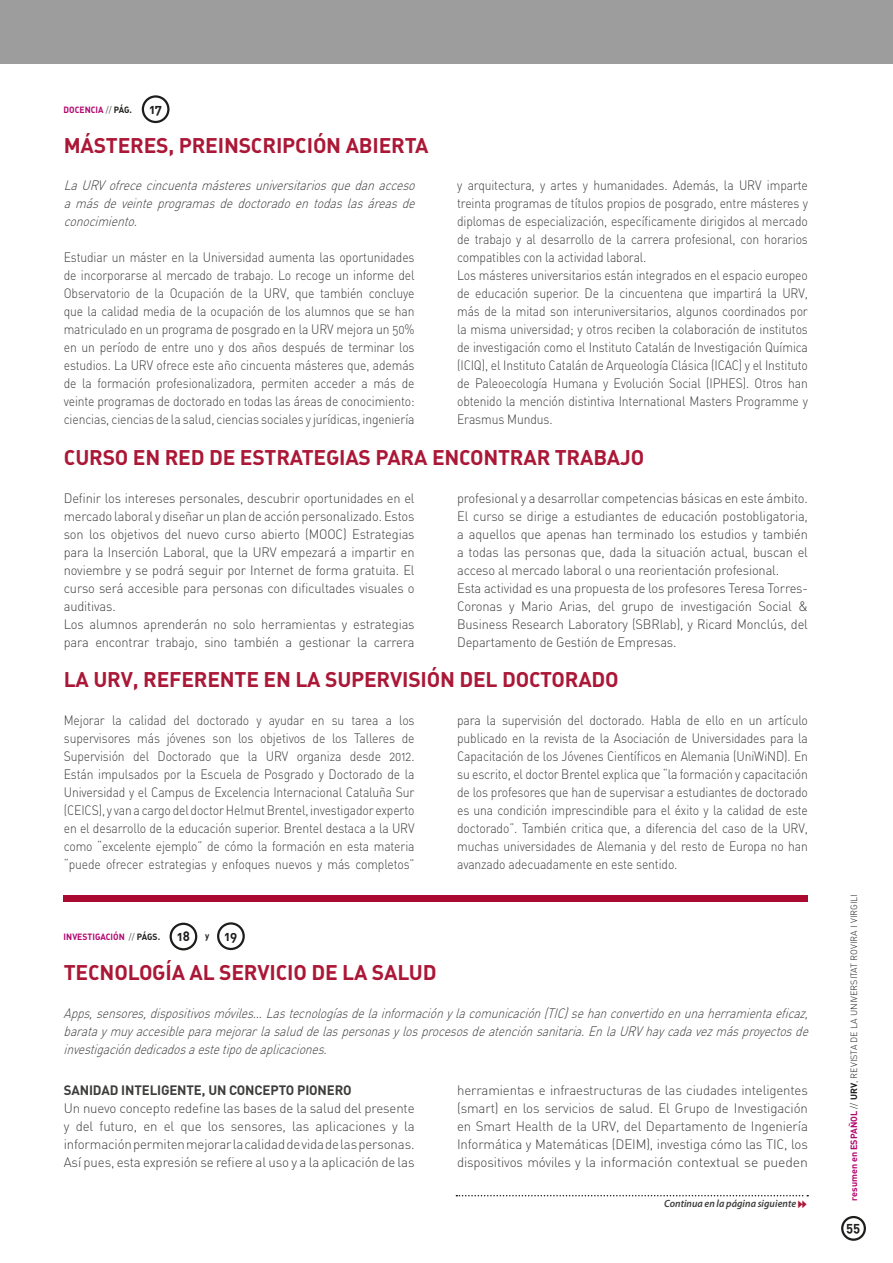
<style>
.page{position:relative;width:893px;height:1263px;background:#fff}
.page>*{position:absolute;margin:0;border:0;box-sizing:border-box;transform-origin:0 0}
.t1{font:21px "DIN Bold Alternate";letter-spacing:-.01em;color:#ab1736}
.t2{font:13.5px/18px "DIN Light Alternate";letter-spacing:-.01em;color:#3d3d3c;text-align:justify;scale:.9 1}
.t3{font:13.5px/18px "DIN Light Alternate";letter-spacing:-.01em;color:#3d3d3c;scale:.95 1}
.t4{font:13.5px/18px "DIN Light Alternate";letter-spacing:-.01em;color:#3d3d3c;text-align:justify}
.t5{font:italic 13.5px/18px "DIN Light Alternate";color:#3d3d3c;text-align:justify;scale:.89 1}
.t6{font:italic 13.5px/18px "DIN Light Alternate";color:#3d3d3c;text-align:justify;scale:.9 1}
.t7{font:700 13.5px "DIN Pro";letter-spacing:-.01em;color:#3d3d3c}
.t8{font:13.5px "DIN Bold Alternate";color:#1d1d1b;scale:.95 1}
.t9{font:italic 600 10.5px "Myriad Pro";letter-spacing:.005em;color:#3d3d3c;scale:.95 1}
.t10{font:9px "DIN Light Alternate";color:#1d1d1b}
.t11{font:9px "DIN Bold Alternate";color:#b2056f;scale:.95 1}
.s1{font-family:"DIN Light Alternate";color:#1d1d1b}
.s2{color:#1d1d1b}
.s3{font-size:13.5px;color:#1d1d1b}
.s4{font-size:9px}
.s5{font-family:"Guifxv 2 Transports";font-weight:400;font-style:normal;color:#ab1736}
.s6{font-family:"DIN Bold Alternate";color:#b2056f}
.s7{font-family:"DIN Bold Alternate"}
</style>
<div class="page">
<div style="left:0;top:0;width:893px;height:64px;background:#9d9d9d"></div>
<div style="left:841px;top:1216px;width:25px;height:25px;border:2px solid #1d1d1b;border-radius:50%"></div>
<svg style="left:456px;top:1195px;width:352px;height:1px"></svg>
<div style="left:142px;top:95px;width:28px;height:28px;border:2px solid #1d1d1b;border-radius:50%"></div>
<div style="left:170px;top:923px;width:27px;height:27px;border:2px solid #1d1d1b;border-radius:50%"></div>
<div style="left:64px;top:895px;width:744px;height:7px;background:#ab0a30"></div>
<div style="left:217px;top:922px;width:28px;height:28px;border:2px solid #1d1d1b;border-radius:50%"></div>
<p class="t11" style="left:64px;top:104px;width:74px">DOCENCIA <span class="s1">//</span> <span class="s2">PÁG.</span></p>
<p class="t8" style="left:149px;top:100px;width:15px">17</p>
<h1 class="t1" style="left:64px;top:132px;width:366px">MÁSTERES, PREINSCRIPCIÓN ABIERTA</h1>
<p class="t6" style="left:64px;top:176px;width:396px">LaURVofrececincuentamásteresuniversitariosquedanacceso a más de veinte programas de doctorado en todas las áreas de conocimiento.</p>
<p class="t2" style="left:64px;top:248px;width:391px">Estudiar un máster en la Universidad aumenta las oportunidades de incorporarse al mercado de trabajo. Lo recoge un informe del Observatorio de la Ocupación de la URV, que también concluye que la calidad media de la ocupación de los alumnos que se han matriculado en un programa de posgrado en la URV mejora un 50% en un período de entre uno y dos años después de terminar los estudios. La URV ofrece este año cincuenta másteres que, además de la formación profesionalizadora, permiten acceder a más de veinte programas de doctorado en todas las áreas de conocimiento: ciencias, ciencias de la salud, ciencias sociales y jurídicas, ingeniería</p>
<p class="t2" style="left:457px;top:176px;width:391px;text-align:left">y arquitectura, y artes y humanidades. Además, la URV imparte treinta programas de títulos propios de posgrado, entre másteres y diplomas de especialización, específicamente dirigidos al mercado de trabajo y al desarrollo de la carrera profesional, con horarios compatibles con la actividad laboral.<br>Los másteres universitarios están integrados en el espacio europeo de educación superior. De la cincuentena que impartirá la URV, más de la mitad son interuniversitarios, algunos coordinados por la misma universidad; y otros reciben la colaboración de institutos de investigación como el Instituto Catalán de Investigación Química (ICIQ), el Instituto Catalán de Arqueología Clásica (ICAC) y el Instituto de Paleoecología Humana y Evolución Social (IPHES). Otros han obtenido la mención distintiva International Masters Programme y Erasmus Mundus.</p>
<h1 class="t1" style="left:64px;top:444px;width:582px">CURSO EN RED DE ESTRATEGIAS PARA ENCONTRAR TRABAJO</h1>
<p class="t3" style="left:64px;top:489px;width:371px">Definir los intereses personales, descubrir oportunidades en el mercado laboral y diseñar un plan de acción personalizado. Estos son los objetivos del nuevo curso abierto (MOOC) Estrategias para la Inserción Laboral, que la URV empezará a impartir en noviembre y se podrá seguir por Internet de forma gratuita. El curso será accesible para personas con dificultades visuales o auditivas.<br>Los alumnos aprenderán no solo herramientas y estrategias para encontrar trabajo, sino también a gestionar la carrera</p>
<p class="t3" style="left:457px;top:489px;width:371px">profesional y a desarrollar competencias básicas en este ámbito.<br>El curso se dirige a estudiantes de educación postobligatoria, a aquellos que apenas han terminado los estudios y también a todas las personas que, dada la situación actual, buscan el acceso al mercado laboral o una reorientación profesional.<br>Esta actividad es una propuesta de los profesores Teresa Torres-Coronas y Mario Arias, del grupo de investigación Social &amp; Business Research Laboratory (SBRlab), y Ricard Monclús, del Departamento de Gestión de Empresas.</p>
<h1 class="t1" style="left:64px;top:666px;width:556px">LA URV, REFERENTE EN LA SUPERVISIÓN DEL DOCTORADO</h1>
<p class="t2" style="left:64px;top:711px;width:391px">Mejorar la calidad del doctorado y ayudar en su tarea a los supervisores más jóvenes son los objetivos de los Talleres de Supervisión del Doctorado que la URV organiza desde 2012.<br>Están impulsados por la Escuela de Posgrado y Doctorado de la Universidad y el Campus de Excelencia Internacional Cataluña Sur (CEICS), y van a cargo del doctor Helmut Brentel, investigador experto en el desarrollo de la educación superior. Brentel destaca a la URV como “excelente ejemplo” de cómo la formación en esta materia “puede ofrecer estrategias y enfoques nuevos y más completos”</p>
<p class="t2" style="left:457px;top:711px;width:391px">para la supervisión del doctorado. Habla de ello en un artículo publicado en la revista de la Asociación de Universidades para la Capacitación de los Jóvenes Científicos en Alemania (UniWiND). En su escrito, el doctor Brentel explica que “la formación y capacitación de los profesores que han de supervisar a estudiantes de doctorado es una condición imprescindible para el éxito y la calidad de este doctorado”. También critica que, a diferencia del caso de la URV, muchas universidades de Alemania y del resto de Europa no han avanzado adecuadamente en este sentido.</p>
<p class="t11" style="left:64px;top:931px;width:134px">INVESTIGACIÓN <span class="s1">//</span> <span class="s2">PÁGS.</span> <span class="s3">18</span></p>
<p class="t8" style="left:205px;top:927px;width:35px"><span class="s4">y</span> 19</p>
<h1 class="t1" style="left:64px;top:959px;width:374px">TECNOLOGÍA AL SERVICIO DE LA SALUD</h1>
<p class="t5" style="left:64px;top:1004px;width:843px">Apps,sensores,dispositivosmóviles...Lastecnologíasdelainformaciónylacomunicación(TIC)sehanconvertidoenunaherramientaeficaz, barataymuyaccesibleparamejorarlasaluddelaspersonasylosprocesosdeatenciónsanitaria.EnlaURVhaycadavezmásproyectosde investigacióndedicadosaestetipodeaplicaciones.</p>
<p class="t7" style="left:64px;top:1081px;width:290px">SANIDAD INTELIGENTE, UN CONCEPTO PIONERO</p>
<p class="t4" style="left:64px;top:1099px;width:352px">Un nuevo concepto redefine las bases de la salud del presente y del futuro, en el que los sensores, las aplicaciones y la información permiten mejorar la calidad de vida de las personas.<br>Así pues, esta expresión se refiere al uso y a la aplicación de las</p>
<p class="t4" style="left:457px;top:1081px;width:352px">herramientas e infraestructuras de las ciudades inteligentes (smart) en los servicios de salud. El Grupo de Investigación en Smart Health de la URV, del Departamento de Ingeniería Informática y Matemáticas (DEIM), investiga cómo las TIC, los dispositivos móviles y la información contextual se pueden</p>
<p class="t9" style="left:664px;top:1197px;width:152px">Continua en la página siguiente <span class="s5">6</span></p>
<p class="t10" style="left:848px;top:1201px;width:308px;rotate:-90deg"><span class="s6">resumen en ESPAÑOL</span> // <span class="s7">URV</span>, REVISTA DE LA UNIVERSITAT ROVIRA I VIRGILI</p>
<p class="t8" style="left:846px;top:1218px;width:16px">55</p>
</div>
